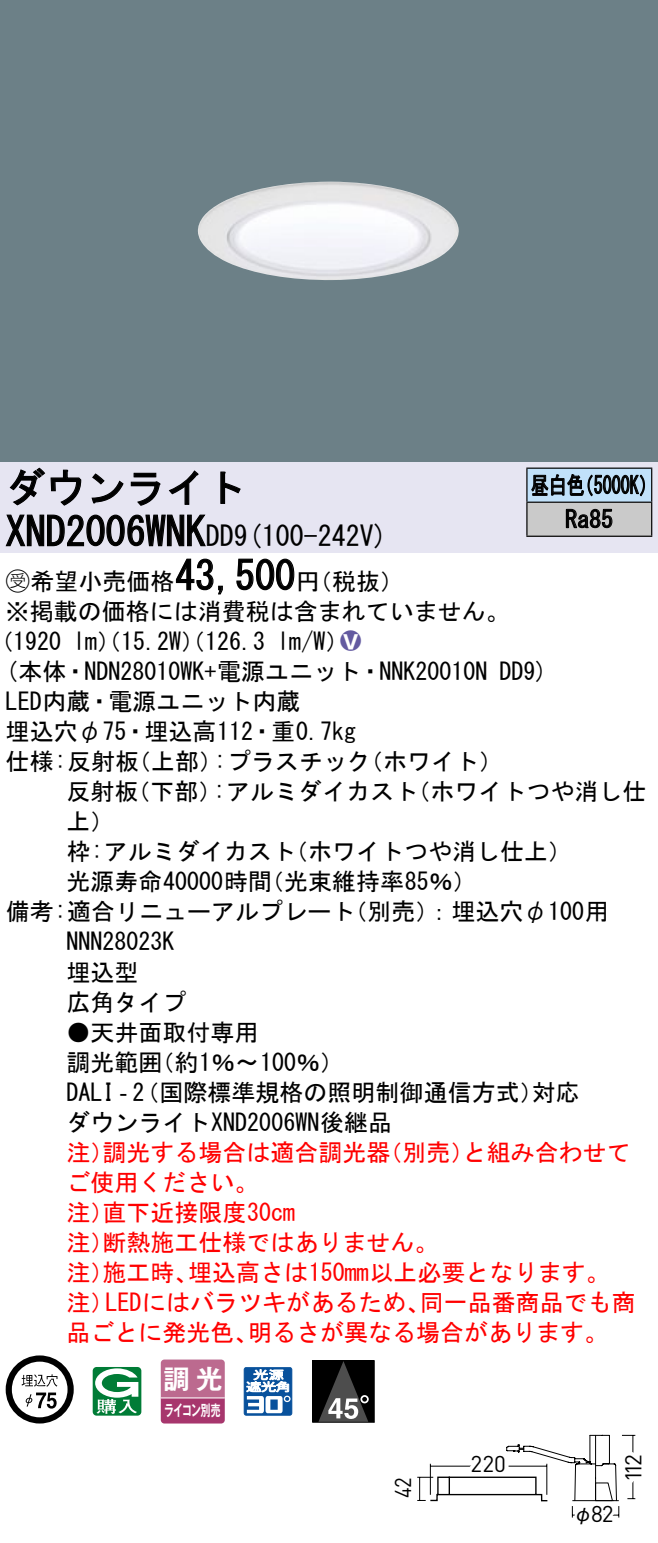
<style>
.page{position:relative;width:658px;height:1543px;background:#fff}
.page>*{position:absolute;margin:0;border:0;box-sizing:border-box;transform-origin:0 0}
.t1{font:40px "MS Gothic";color:#000}
.t2{font:28px "MS Gothic";color:#000}
.t3{font:26.4px "Gothic MB101 Pro De Bold 90 pv RKSJ H";color:#fff}
.t4{font:24px/30px "MS Gothic";color:#000}
.t5{font:24px/30px "MS Gothic";color:#f00}
.t6{font:24px/34px "MS Gothic";color:#000;scale:.75 1}
.t7{font:24px "Ford Classification 1";color:#635aa0}
.t8{font:22.8px "DINOT";letter-spacing:-.055em;color:#000}
.t9{font:22.8px "DINOT";letter-spacing:-.055em;color:#000;scale:.9 1}
.t10{font:20px "Gothic BBB Pro Medium 90 pv RKSJ H";color:#000}
.t11{font:15.2px "Gothic MB101 Pro De Bold 90 pv RKSJ H";letter-spacing:-.05em;color:#fff;scale:.65 1}
.s1{font-size:28px}
.s2{font-family:"Ford Classification 1"}
.s3{color:#fff}
</style>
<div class="page">
<div style="left:0;top:0;width:658px;height:462px;background:#6c8087"></div>
<img style="left:198px;top:182px;width:261px;height:98px">
<div style="left:0;top:462px;width:658px;height:90px;background:#e6e5f2"></div>
<svg style="left:9px;top:467px;width:73px;height:39px"></svg>
<svg style="left:91px;top:473px;width:33px;height:30px"></svg>
<svg style="left:130px;top:472px;width:30px;height:34px"></svg>
<svg style="left:168px;top:470px;width:30px;height:35px"></svg>
<svg style="left:220px;top:471px;width:21px;height:33px"></svg>
<svg style="left:5px;top:514px;width:201px;height:33px"></svg>
<svg style="left:175px;top:558px;width:48px;height:37px"></svg>
<svg style="left:236px;top:558px;width:59px;height:32px"></svg>
<svg style="left:6px;top:1355px;width:68px;height:68px"></svg>
<svg style="left:93px;top:1367px;width:48px;height:48px"></svg>
<svg style="left:160px;top:1359px;width:65px;height:64px;background:#b65a85"></svg>
<hr style="left:161px;top:1396px;width:64px;height:2px;background:#fff">
<svg style="left:244px;top:1367px;width:48px;height:48px"></svg>
<div style="left:312px;top:1360px;width:62px;height:61px;background:#000"></div>
<svg style="left:319px;top:1361px;width:49px;height:60px"></svg>
<div style="left:527px;top:468px;width:124px;height:34px;background:#c1e1fa"></div>
<div style="left:527px;top:502px;width:124px;height:34px;background:#cacaca"></div>
<hr style="left:526px;top:467px;width:126px;height:2px;background:#000">
<hr style="left:526px;top:468px;width:1px;height:33px;background:#000">
<hr style="left:651px;top:468px;width:1px;height:33px;background:#000">
<hr style="left:526px;top:501px;width:126px;height:2px;background:#000">
<hr style="left:526px;top:502px;width:1px;height:33px;background:#000">
<hr style="left:651px;top:502px;width:1px;height:33px;background:#000">
<hr style="left:526px;top:535px;width:126px;height:2px;background:#000">
<svg style="left:531px;top:474px;width:114px;height:23px"></svg>
<svg style="left:565px;top:508px;width:47px;height:20px"></svg>
<svg style="left:417px;top:1434px;width:219px;height:84px"></svg>
<div style="left:492px;top:1451px;width:16px;height:24px;border:8px solid #fff;border-radius:4px"></div>
<div style="left:493px;top:1452px;width:14px;height:22px;border:8px solid #fff;border-radius:3px"></div>
<h1 class="t1" style="left:6px;top:467px;width:242px">ダウンライト</h1>
<p class="t2" style="left:234px;top:522px;width:155px">(9 100-242 (V</p>
<h1 class="t1" style="left:6px;top:511px;width:230px">XND2006WNK<span class="s1">DD</span></h1>
<h1 class="t1" style="left:175px;top:555px;width:121px">43,500</h1>
<p class="t4" style="left:6px;top:566px;width:505px"><span class="s2">B</span>希望小売価格<br>※掲載の価格には消費税は含まれていません。</p>
<p class="t7" style="left:340px;top:629px;width:22px">2<span class="s3">8</span></p>
<p class="t4" style="left:296px;top:566px;width:109px">（円税抜(</p>
<p class="t4" style="left:277px;top:626px;width:73px">l m (W/</p>
<p class="t4" style="left:-11px;top:626px;width:74px">（1920</p>
<p class="t4" style="left:73px;top:626px;width:193px">lm）（15.2 ）（W 126.3</p>
<p class="t6" style="left:565px;top:468px;width:65px;text-indent:-34px">昼白色<br>Ra85</p>
<p class="t6" style="left:575px;top:468px;width:109px">（5000 (K</p>
<p class="t4" style="left:6px;top:656px;width:483px">(本体・NDN28010WK+電源ユニット・NNK20010N</p>
<p class="t4" style="left:6px;top:686px;width:296px">LED内蔵・電源ユニット内蔵</p>
<p class="t4" style="left:6px;top:716px;width:352px">埋込穴φ75・埋込高112・重0.7kg</p>
<p class="t4" style="left:359px;top:746px;width:145px">（ホワイト(</p>
<p class="t4" style="left:214px;top:746px;width:158px">:プラスチック</p>
<p class="t4" style="left:6px;top:746px;width:135px">仕様:反射板</p>
<p class="t4" style="left:127px;top:746px;width:97px">（上部）</p>
<p class="t4" style="left:499px;top:656px;width:50px">DD (9</p>
<p class="t4" style="left:66px;top:776px;width:73px">反射板上(</p>
<p class="t4" style="left:126px;top:776px;width:97px">（下部）</p>
<p class="t4" style="left:213px;top:776px;width:206px">:アルミダイカスト</p>
<p class="t4" style="left:406px;top:776px;width:241px">（ホワイトつや消し仕</p>
<p class="t4" style="left:260px;top:836px;width:218px;text-indent:-193px">枠:アルミダイカスト<br>（光束維持率85％(</p>
<p class="t4" style="left:284px;top:836px;width:290px">（ホワイトつや消し仕上(</p>
<p class="t4" style="left:66px;top:866px;width:207px">光源寿命40000時間</p>
<p class="t4" style="left:66px;top:896px;width:290px;text-indent:-61px">備考:適合リニューアルプレート<br>NNN28023K<br>埋込型<br>広角タイプ</p>
<p class="t4" style="left:150px;top:1016px;width:195px;text-indent:-84px">●天井面取付専用<br>（約1％〜100％(</p>
<p class="t4" style="left:343px;top:896px;width:267px">（別売：）埋込穴φ100用</p>
<p class="t4" style="left:66px;top:1046px;width:98px">調光範囲</p>
<p class="t4" style="left:66px;top:1076px;width:479px">DALI‐（2 国際標準規格の照明制御通信方式）ダウンライトXND2006WN後継品</p>
<p class="t5" style="left:462px;top:1136px;width:169px">と組み合わせて</p>
<p class="t4" style="left:531px;top:1076px;width:49px">対応</p>
<p class="t5" style="left:102px;top:1136px;width:289px">調光する場合は適合調光器</p>
<p class="t5" style="left:378px;top:1136px;width:97px">（別売）</p>
<p class="t5" style="left:66px;top:1136px;width:49px">注）</p>
<p class="t5" style="left:66px;top:1166px;width:193px">ご使用ください。</p>
<p class="t5" style="left:102px;top:1196px;width:194px">直下近接限度30cm</p>
<p class="t5" style="left:102px;top:1196px;width:337px;text-indent:-36px">注）<br>断熱施工仕様ではありません。</p>
<p class="t5" style="left:66px;top:1226px;width:49px">注）</p>
<p class="t5" style="left:188px;top:1256px;width:423px">埋込高さは150mm以上必要となります。</p>
<p class="t5" style="left:102px;top:1256px;width:97px">施工時、</p>
<p class="t5" style="left:66px;top:1256px;width:49px">注）</p>
<p class="t5" style="left:66px;top:1286px;width:49px">注）</p>
<p class="t5" style="left:105px;top:1286px;width:326px">LEDにはバラツキがあるため、</p>
<p class="t5" style="left:420px;top:1286px;width:217px">同一品番商品でも商</p>
<p class="t5" style="left:66px;top:1316px;width:193px">品ごとに発光色、</p>
<p class="t5" style="left:248px;top:1316px;width:362px">明るさが異なる場合があります。</p>
<p class="t3" style="left:164px;top:1356px;width:60px">調光</p>
<p class="t11" style="left:164px;top:1397px;width:88px">ライコン別売</p>
<p class="t9" style="left:387px;top:1497px;width:24px;rotate:-90deg">42</p>
<p class="t8" style="left:470px;top:1447px;width:37px">220</p>
<p class="t8" style="left:591px;top:1497px;width:24px">82</p>
<p class="t10" style="left:573px;top:1497px;width:21px">φ</p>
<p class="t8" style="left:617px;top:1482px;width:30px;rotate:-90deg">112</p>
</div>
